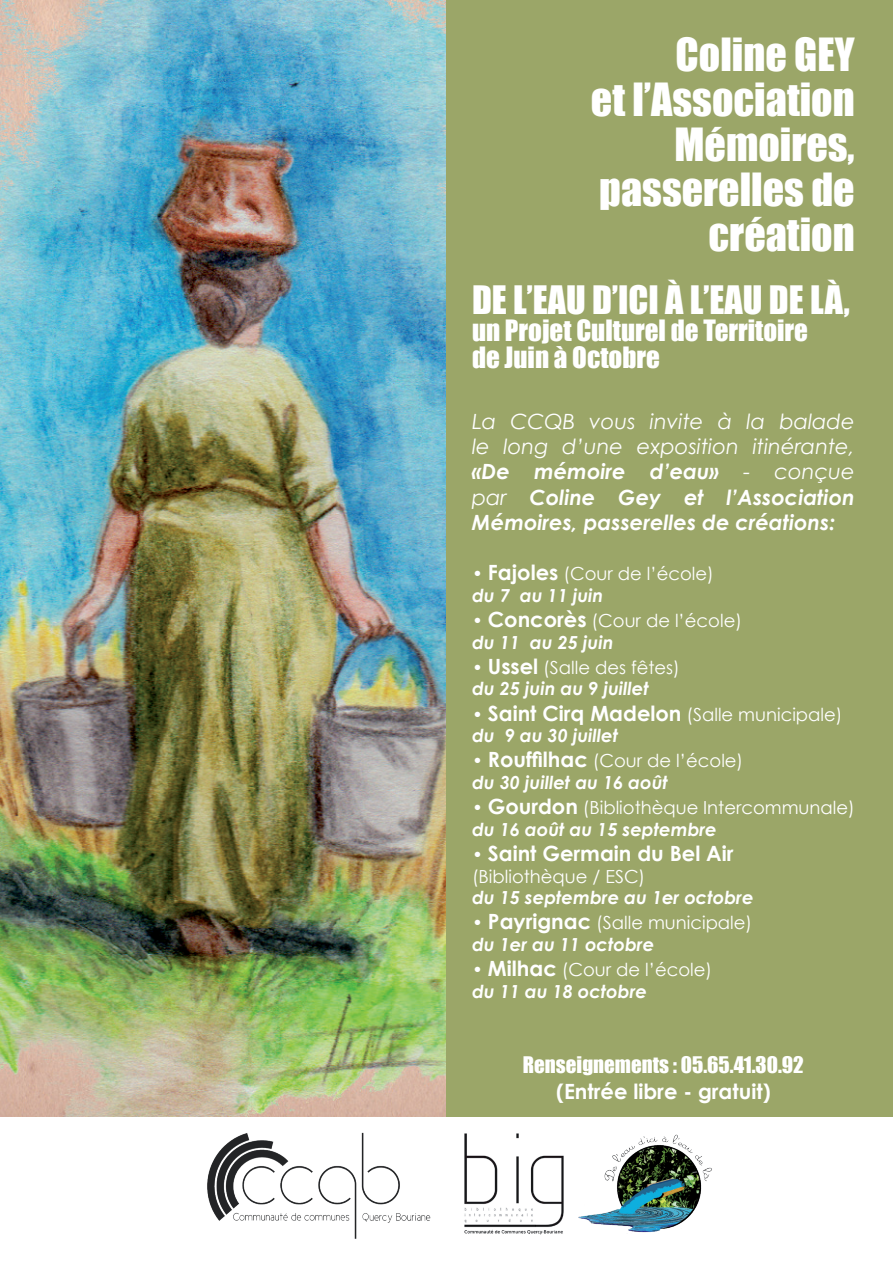
<style>
.page{position:relative;width:893px;height:1263px;background:#fff}
.page>*{position:absolute;margin:0;border:0;box-sizing:border-box;transform-origin:0 0}
.t1{font:42px/45px "Impact";color:#fff;text-align:right}
.t2{font:36px "Impact";color:#fff}
.t3{font:27px/27px "Impact";color:#fff}
.t4{font:italic 700 21px/25.2px "Century Gothic";color:#fff;text-align:justify}
.t5{font:700 21px "Century Gothic";color:#fff}
.t6{font:21px "Impact";color:#fff}
.t7{font:18px/21.6px "Century Gothic";color:#fff}
.t8{font:italic 700 18px/21.6px "Century Gothic";color:#fff}
.s1{font-weight:400}
.s2{font-weight:700;font-size:21px}
.s3{font-weight:700;font-style:italic}
.s4{font-weight:400;font-style:normal}
.s5{font-style:normal;font-size:21px}
.s6{font-weight:400;font-size:18px}
</style>
<div class="page">
<img style="left:0;top:0;width:446px;height:1116px">
<img style="left:578px;top:1134px;width:134px;height:99px">
<img style="left:207px;top:1132px;width:224px;height:107px">
<img style="left:464px;top:1133px;width:100px;height:102px">
<div style="left:446px;top:0;width:447px;height:1116px;background:#9ba668"></div>
<h1 class="t1" style="left:591px;top:32px;width:265px">Coline GEY<br>et l’Association<br>Mémoires, passerelles de création</h1>
<h2 class="t2" style="left:472px;top:278px;width:379px">DE L’EAU D’ICI À L’EAU DE LÀ,</h2>
<h3 class="t3" style="left:472px;top:317px;width:338px">un Projet Culturel de Territoire de Juin à Octobre</h3>
<p class="t4" style="left:472px;top:408px;width:384px"><span class="s1">La CCQB vous invite à la balade le long d’une exposition itinérante, </span>«De mémoire d’eau» <span class="s1">- conçue par</span> Coline Gey et l’Association Mémoires, passerelles de créations:</p>
<p class="t7" style="left:472px;top:563px;width:243px">• <span class="s2">Fajoles</span> (Cour de l’école) <span class="s3">du 7 au 11 juin</span></p>
<p class="t7" style="left:472px;top:609px;width:272px">• <span class="s2">Concorès</span> (Cour de l’école) <span class="s3">du 11 au 25 juin</span></p>
<p class="t8" style="left:472px;top:656px;width:209px"><span class="s4">•</span> <span class="s5">Ussel</span> <span class="s4">(Salle des fêtes) </span>du 25 juin au 9 juillet</p>
<p class="t7" style="left:472px;top:703px;width:372px">• <span class="s2">Saint Cirq Madelon</span> (Salle municipale) <span class="s3">du 9 au 30 juillet</span></p>
<p class="t8" style="left:472px;top:749px;width:273px"><span class="s4">•</span> <span class="s5">Rouffilhac</span> <span class="s4">(Cour de l’école) </span>du 30 juillet au 16 août</p>
<p class="t7" style="left:472px;top:797px;width:384px">• <span class="s2">Gourdon</span> (Bibliothèque Intercommunale) <span class="s3">du 16 août au 15 septembre</span></p>
<p class="t5" style="left:472px;top:840px;width:263px"><span class="s6">•</span> Saint Germain du Bel Air</p>
<p class="t7" style="left:472px;top:865px;width:175px">(Bibliothèque / ESC)</p>
<p class="t8" style="left:472px;top:886px;width:283px">du 15 septembre au 1er octobre</p>
<p class="t7" style="left:472px;top:912px;width:282px">• <span class="s2">Payrignac</span> (Salle municipale) <span class="s3">du 1er au 11 octobre</span></p>
<p class="t7" style="left:472px;top:959px;width:242px">• <span class="s2">Milhac</span> (Cour de l’école) <span class="s3">du 11 au 18 octobre</span></p>
<p class="t6" style="left:523px;top:1052px;width:282px">Renseignements : 05.65.41.30.92</p>
<p class="t5" style="left:556px;top:1078px;width:216px">(Entrée libre - gratuit)</p>
</div>
